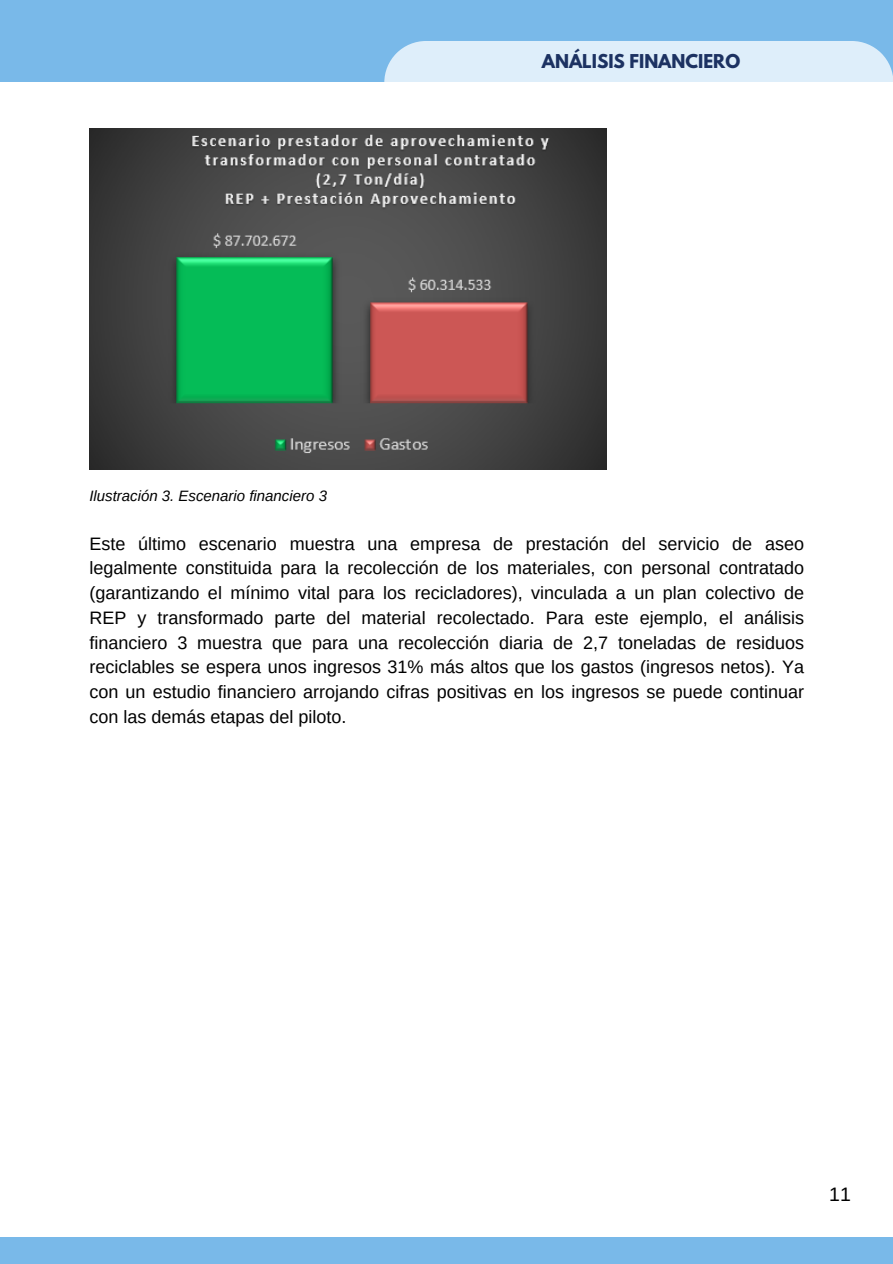
<style>
.page{position:relative;width:893px;height:1264px;background:#fff}
.page>*{position:absolute;margin:0;border:0;box-sizing:border-box;transform-origin:0 0}
.t1{font:19.5px "Arimo";color:#000}
.t2{font:18px/24.8px "Arimo";color:#000;text-align:justify}
.t3{font:700 16.95px "League Spartan";color:#1c3262}
.t4{font:italic 15px "Arimo";color:#000}
</style>
<div class="page">
<div style="left:0;top:0;width:892px;height:82px;background:#79b9e9"></div>
<div style="left:384px;top:41px;width:508px;height:41px;background:#deeefa"></div>
<div style="left:0;top:1236px;width:892px;height:27px;background:#79b9e9"></div>
<img style="left:89px;top:129px;width:517px;height:340px">
<p class="t3" style="left:541px;top:53px;width:200px">ANÁLISIS FINANCIERO</p>
<p class="t4" style="left:89px;top:487px;width:239px">Ilustración 3. Escenario financiero 3</p>
<p class="t2" style="left:89px;top:531px;width:716px">Este último escenario muestra una empresa de prestación del servicio de aseo legalmente constituida para la recolección de los materiales, con personal contratado (garantizando el mínimo vital para los recicladores), vinculada a un plan colectivo de REP y transformado parte del material recolectado. Para este ejemplo, el análisis financiero 3 muestra que para una recolección diaria de 2,7 toneladas de residuos reciclables se espera unos ingresos 31% más altos que los gastos (ingresos netos). Ya con un estudio financiero arrojando cifras positivas en los ingresos se puede continuar con las demás etapas del piloto.</p>
<p class="t1" style="left:829px;top:1183px;width:23px">11</p>
</div>
